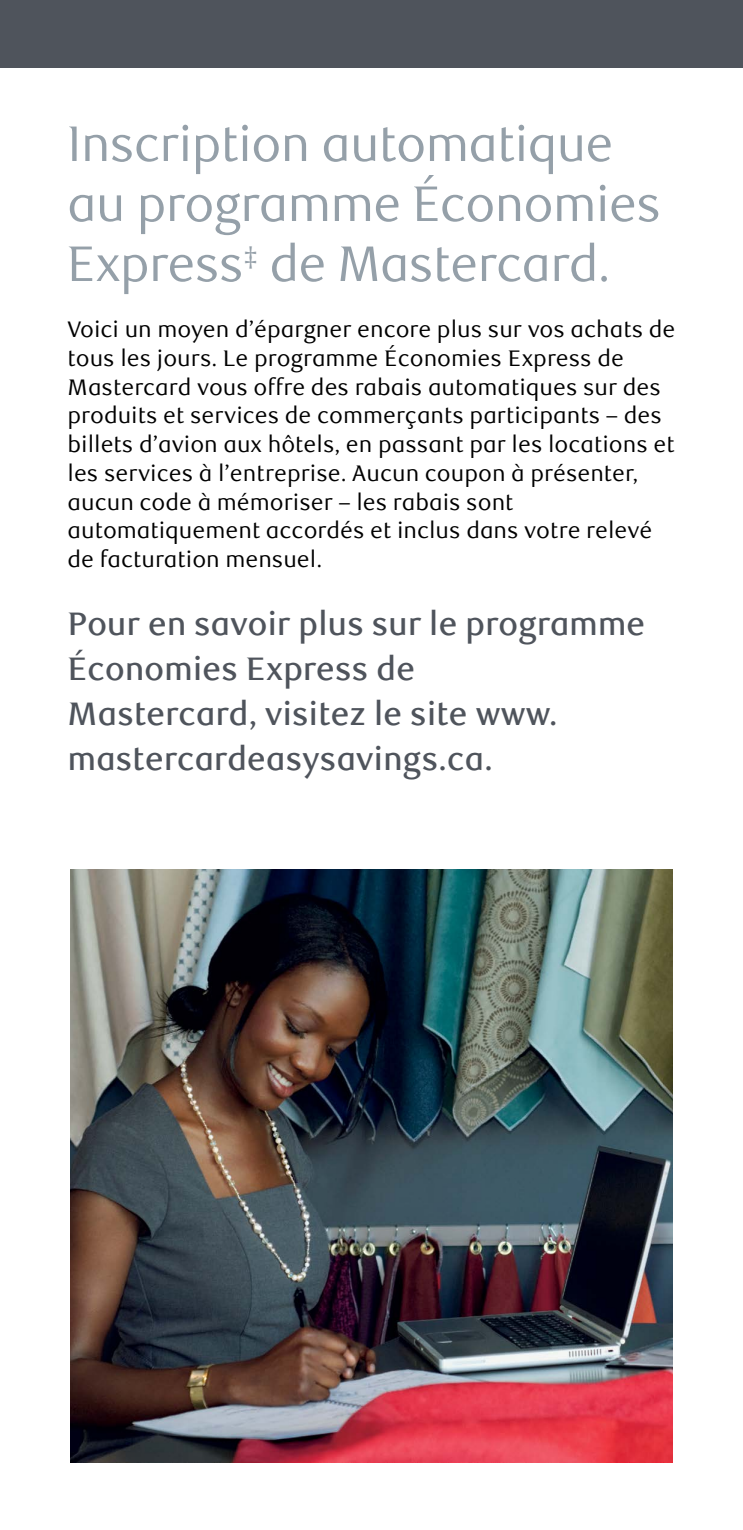
<style>
.page{position:relative;width:743px;height:1530px;background:#fff}
.page>*{position:absolute;margin:0;border:0;box-sizing:border-box;transform-origin:0 0}
.t1{font:50px/60px "RBC Display";color:#95a0a9}
.t2{font:500 32.5px/45px "RBC Text";letter-spacing:-.01em;color:#4f545c}
.t3{font:22.5px/28.8px "RBC Text";color:#000}
</style>
<div class="page">
<div style="left:0;top:0;width:742px;height:68px;background:#4f545c"></div>
<img style="left:71px;top:869px;width:601px;height:593px">
<h1 class="t1" style="left:68px;top:115px;width:594px">Inscription automatique au programme Économies<br>Express<sup>‡</sup> de Mastercard.</h1>
<p class="t3" style="left:68px;top:316px;width:609px">Voici un moyen d’épargner encore plus sur vos achats de tous les jours. Le programme Économies Express de Mastercard vous offre des rabais automatiques sur des produits et services de commerçants participants – des billets d’avion aux hôtels, en passant par les locations et les services à l’entreprise. Aucun coupon à présenter, aucun code à mémoriser – les rabais sont automatiquement accordés et inclus dans votre relevé de facturation mensuel.</p>
<h2 class="t2" style="left:68px;top:602px;width:579px">Pour en savoir plus sur le programme<br>Économies Express de<br>Mastercard, visitez le site www. mastercardeasysavings.ca.</h2>
</div>
